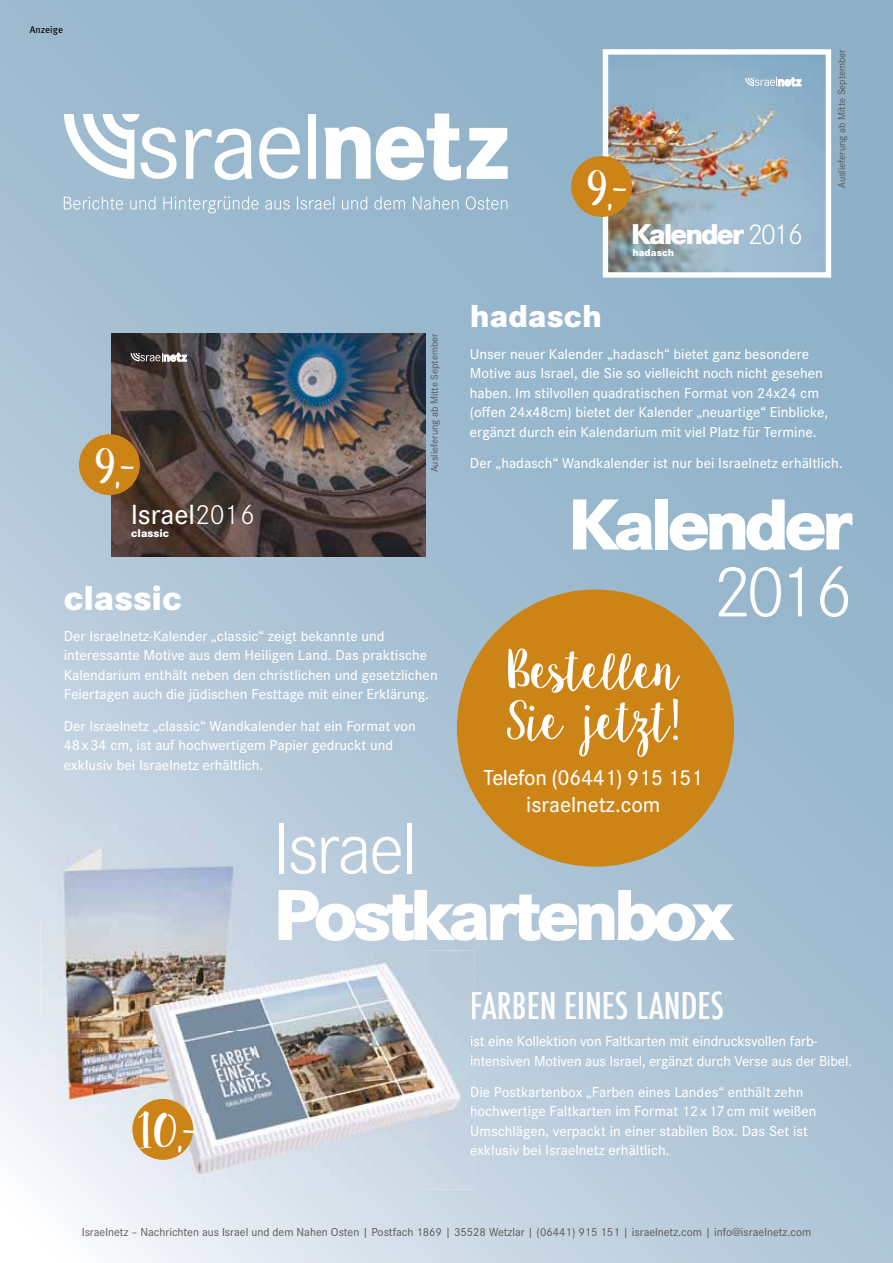
<style>
.page{position:relative;width:893px;height:1263px;background:#fff}
.page>*{position:absolute;margin:0;border:0;box-sizing:border-box;transform-origin:0 0}
.t1{font:800 75px "Corporate S";letter-spacing:-.07em;color:#fff}
.t2{font:300 75px "Corporate S";letter-spacing:-.04em;color:#fff}
.t3{font:51px/51px "Sweet Pea";letter-spacing:-.065em;color:#fff}
.t4{font:48px "Sweet Pea";color:#fff}
.t5{font:500 condensed 36px "Futura";color:#fff}
.t6{font:800 36px "Corporate S";color:#fff}
.t7{font:800 33px "Corporate S";color:#fff}
.t8{font:800 29.7px "Corporate S";letter-spacing:-.07em;color:#fff}
.t9{font:500 28.8px "Corporate S";color:#fff}
.t10{font:500 22.5px/27px "Corporate S";letter-spacing:-.02em;color:#fff;text-align:center}
.t11{font:500 15px/19.5px "Corporate S";color:#fff}
.t12{font:12px "Corporate S";color:#575756}
.t13{font:800 11.55px "Corporate S";color:#fff}
.t14{font:10.5px "Corporate S";color:#575756}
.t15{font:800 10.35px "Corporate S";color:#fff}
.t16{font:9.75px "Meta OT";color:#000}
.s1{font-weight:300}
</style>
<div class="page">
<img style="left:0;top:1073px;width:189px;height:190px">
<img style="left:448px;top:0;width:358px;height:1177px">
<img style="left:0;top:0;width:86px;height:1073px">
<img style="left:242px;top:347px;width:206px;height:603px">
<img style="left:86px;top:36px;width:156px;height:787px">
<div style="left:241px;top:0;width:207px;height:347px;background:#97b7cc"></div>
<img style="left:474px;top:1036px;width:344px;height:10px">
<img style="left:474px;top:1055px;width:377px;height:13px">
<img style="left:474px;top:1086px;width:328px;height:12px">
<img style="left:474px;top:1106px;width:343px;height:13px">
<img style="left:474px;top:1125px;width:334px;height:14px">
<div style="left:474px;top:1145px;width:195px;height:10px;background:#bdcfde"></div>
<div style="left:474px;top:992px;width:249px;height:27px;background:#b1c7d8"></div>
<img style="left:112px;top:334px;width:313px;height:222px">
<svg style="left:131px;top:353px;width:56px;height:9px"></svg>
<img style="left:609px;top:55px;width:216px;height:217px">
<div style="left:603px;top:49px;width:228px;height:229px;border:5px solid #fff"></div>
<svg style="left:745px;top:78px;width:56px;height:8px"></svg>
<img style="left:40px;top:823px;width:213px;height:97px">
<img style="left:40px;top:920px;width:107px;height:96px">
<img style="left:147px;top:920px;width:106px;height:30px">
<img style="left:40px;top:1016px;width:101px;height:97px">
<div style="left:572px;top:157px;width:59px;height:59px;background:#cd8417;border-radius:50%"></div>
<div style="left:571px;top:156px;width:61px;height:61px;border:2px solid #cd8417;border-radius:50%"></div>
<div style="left:80px;top:435px;width:59px;height:59px;background:#cd8417;border-radius:50%"></div>
<div style="left:79px;top:434px;width:61px;height:61px;border:2px solid #cd8417;border-radius:50%"></div>
<img style="left:253px;top:950px;width:173px;height:96px">
<img style="left:426px;top:950px;width:48px;height:239px">
<img style="left:236px;top:1046px;width:191px;height:143px">
<img style="left:141px;top:1113px;width:95px;height:76px">
<svg style="left:471px;top:1036px;width:3px;height:10px"></svg>
<svg style="left:471px;top:1055px;width:3px;height:13px"></svg>
<svg style="left:471px;top:1086px;width:3px;height:12px"></svg>
<svg style="left:471px;top:1106px;width:3px;height:13px"></svg>
<img style="left:471px;top:1125px;width:3px;height:14px">
<svg style="left:471px;top:1145px;width:3px;height:10px"></svg>
<img style="left:472px;top:992px;width:2px;height:27px">
<img style="left:141px;top:950px;width:112px;height:163px">
<div style="left:134px;top:1100px;width:58px;height:58px;background:#cd8417;border-radius:50%"></div>
<div style="left:132px;top:1099px;width:61px;height:61px;border:2px solid #cd8417;border-radius:50%"></div>
<div style="left:463px;top:595px;width:265px;height:266px;background:#cd8417;border-radius:50%"></div>
<div style="left:457px;top:589px;width:277px;height:278px;border:11px solid #cd8417;border-radius:50%"></div>
<svg style="left:185px;top:129px;width:67px;height:51px"></svg>
<svg style="left:259px;top:127px;width:41px;height:52px"></svg>
<div style="left:308px;top:114px;width:8px;height:65px;background:#fff"></div>
<svg style="left:323px;top:112px;width:186px;height:70px"></svg>
<svg style="left:64px;top:196px;width:443px;height:17px;background:#a9c3d4"></svg>
<svg style="left:64px;top:114px;width:113px;height:65px"></svg>
<p class="t16" style="left:30px;top:24px;width:35px">Anzeige</p>
<h3 class="t4" style="left:95px;top:439px;width:41px">9,-</h3>
<h3 class="t9" style="left:131px;top:496px;width:126px">Israel<span class="s1">2016</span></h3>
<p class="t13" style="left:131px;top:525px;width:39px">classic</p>
<h3 class="t6" style="left:64px;top:573px;width:120px">classic</h3>
<p class="t14" style="left:427px;top:472px;width:140px;rotate:-90deg">Auslieferung ab Mitte September</p>
<p class="t11" style="left:64px;top:626px;width:375px">Der Israelnetz-Kalender „classic“ zeigt bekannte und interessante Motive aus dem Heiligen Land. Das praktische Kalendarium enthält neben den christlichen und gesetzlichen Feiertagen auch die jüdischen Festtage mit einer Erklärung.</p>
<p class="t11" style="left:64px;top:715px;width:354px">Der Israelnetz „classic“ Wandkalender hat ein Format von<br>48 x 34 cm, ist auf hochwertigem Papier gedruckt und exklusiv bei Israelnetz erhältlich.</p>
<h3 class="t4" style="left:587px;top:161px;width:41px">9,-</h3>
<h3 class="t8" style="left:631px;top:213px;width:174px">Kalender <span class="s1">2016</span></h3>
<p class="t15" style="left:632px;top:246px;width:43px">hadasch</p>
<p class="t14" style="left:835px;top:188px;width:140px;rotate:-90deg">Auslieferung ab Mitte September</p>
<h3 class="t7" style="left:470px;top:294px;width:133px">hadasch</h3>
<p class="t11" style="left:470px;top:343px;width:360px">Unser neuer Kalender „hadasch“ bietet ganz besondere Motive aus Israel, die Sie so vielleicht noch nicht gesehen haben. Im stilvollen quadratischen Format von 24x24 cm (offen 24x48cm) bietet der Kalender „neuartige“ Einblicke, ergänzt durch ein Kalendarium mit viel Platz für Termine.</p>
<p class="t11" style="left:470px;top:453px;width:374px">Der „hadasch“ Wandkalender ist nur bei Israelnetz erhältlich.</p>
<h1 class="t1" style="left:567px;top:473px;width:287px">Kalender</h1>
<h2 class="t3" style="left:506px;top:647px;width:177px">Bestellen<br>Sie jetzt!</h2>
<h3 class="t10" style="left:483px;top:763px;width:221px">Telefon (06441) 915 151 israelnetz.com</h3>
<h1 class="t2" style="left:712px;top:543px;width:142px">2016</h1>
<h1 class="t2" style="left:273px;top:799px;width:146px">Israel</h1>
<h1 class="t1" style="left:273px;top:863px;width:463px">Postkartenbox</h1>
<h3 class="t4" style="left:138px;top:1103px;width:61px">10,-</h3>
<h3 class="t5" style="left:470px;top:983px;width:256px">FARBEN EINES LANDES</h3>
<p class="t11" style="left:470px;top:1031px;width:384px">ist eine Kollektion von Faltkarten mit eindrucksvollen farb&shy;intensiven Motiven aus Israel, ergänzt durch Verse aus der Bibel.</p>
<p class="t11" style="left:470px;top:1081px;width:348px">Die Postkartenbox „Farben eines Landes“ enthält zehn hochwertige Faltkarten im Format 12 x 17 cm mit weißen Umschlägen, verpackt in einer stabilen Box. Das Set ist exklusiv bei Israelnetz erhältlich.</p>
<p class="t12" style="left:82px;top:1224px;width:731px">Israelnetz – Nachrichten aus Israel und dem Nahen Osten | Postfach 1869 | 35528 Wetzlar | (06441) 915 151 | israelnetz.com | info@israelnetz.com</p>
</div>
